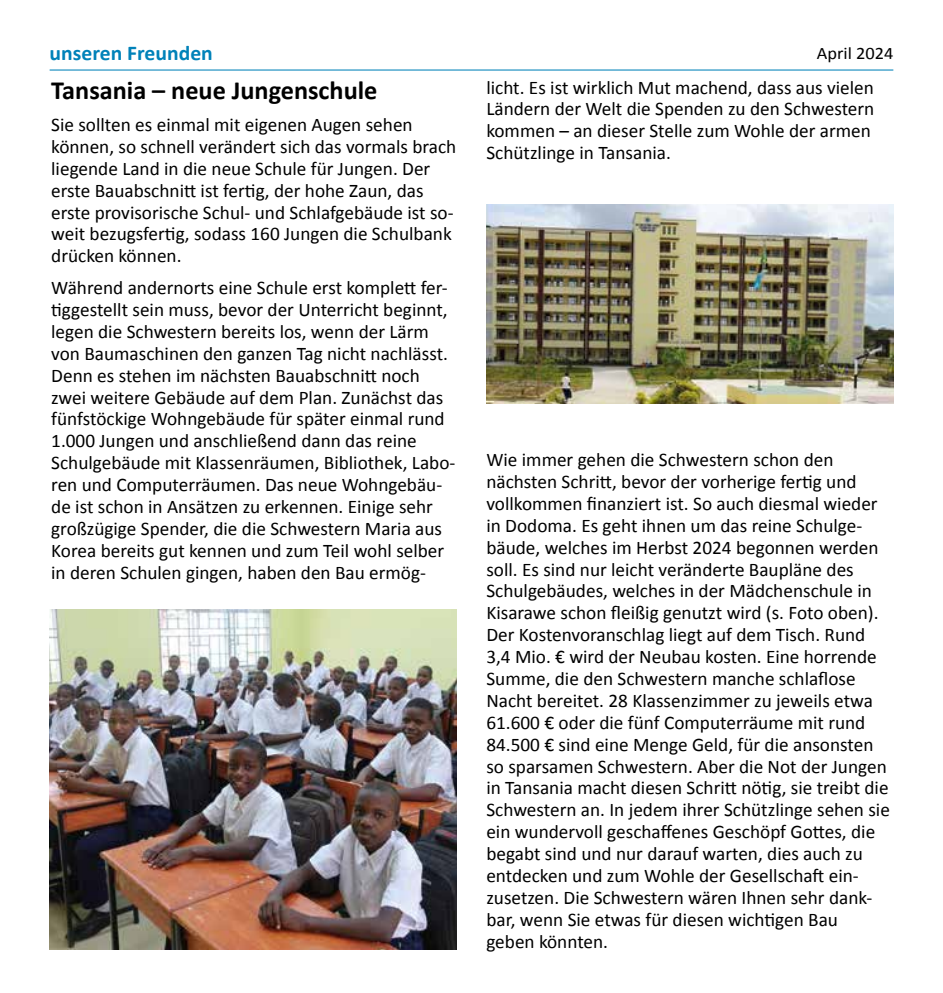
<style>
.page{position:relative;width:943px;height:993px;background:#fff}
.page>*{position:absolute;margin:0;border:0;box-sizing:border-box;transform-origin:0 0}
.t1{font:700 26.25px "Calibri";color:#000}
.t2{font:700 21px "Calibri";color:#0082b9}
.t3{font:19.25px/21.9px "Calibri";color:#000}
.t4{font:17.5px "Calibri";color:#000;scale:1.05 1}
</style>
<div class="page">
<hr style="left:50px;top:69px;width:843px;height:1px;background:#0082b9">
<img style="left:50px;top:609px;width:406px;height:340px">
<img style="left:486px;top:204px;width:407px;height:199px">
<p class="t2" style="left:50px;top:39px;width:165px">unseren Freunden</p>
<p class="t4" style="left:816px;top:41px;width:74px">April 2024</p>
<h1 class="t1" style="left:51px;top:72px;width:328px">Tansania – neue Jungenschule</h1>
<p class="t3" style="left:51px;top:113px;width:406px">Sie sollten es einmal mit eigenen Augen sehen können, so schnell verändert sich das vormals brach liegende Land in die neue Schule für Jungen. Der erste Bauabschnitt ist fertig, der hohe Zaun, das erste provisorische Schul- und Schlafgebäude ist so&shy;weit bezugsfertig, sodass 160 Jungen die Schulbank drücken können.</p>
<p class="t3" style="left:51px;top:276px;width:405px">Während andernorts eine Schule erst komplett fer&shy;tiggestellt sein muss, bevor der Unterricht beginnt, legen die Schwestern bereits los, wenn der Lärm von Baumaschinen den ganzen Tag nicht nachlässt.<br>Denn es stehen im nächsten Bauabschnitt noch zwei weitere Gebäude auf dem Plan. Zunächst das fünfstöckige Wohngebäude für später einmal rund 1.000 Jungen und anschließend dann das reine Schulgebäude mit Klassenräumen, Bibliothek, Labo&shy;ren und Computerräumen. Das neue Wohngebäu&shy;de ist schon in Ansätzen zu erkennen. Einige sehr großzügige Spender, die die Schwestern Maria aus Korea bereits gut kennen und zum Teil wohl selber in deren Schulen gingen, haben den Bau ermög-</p>
<p class="t3" style="left:486px;top:76px;width:389px">licht. Es ist wirklich Mut machend, dass aus vielen Ländern der Welt die Spenden zu den Schwestern kommen – an dieser Stelle zum Wohle der armen Schützlinge in Tansania.</p>
<p class="t3" style="left:486px;top:448px;width:405px">Wie immer gehen die Schwestern schon den nächsten Schritt, bevor der vorherige fertig und vollkommen finanziert ist. So auch diesmal wieder in Dodoma. Es geht ihnen um das reine Schulge&shy;bäude, welches im Herbst 2024 begonnen werden soll. Es sind nur leicht veränderte Baupläne des Schulgebäudes, welches in der Mädchenschule in Kisarawe schon fleißig genutzt wird (s. Foto oben).<br>Der Kostenvoranschlag liegt auf dem Tisch. Rund 3,4 Mio. € wird der Neubau kosten. Eine horrende Summe, die den Schwestern manche schlaflose Nacht bereitet. 28 Klassenzimmer zu jeweils etwa 61.600 € oder die fünf Computerräume mit rund 84.500 € sind eine Menge Geld, für die ansonsten so sparsamen Schwestern. Aber die Not der Jungen in Tansania macht diesen Schritt nötig, sie treibt die Schwestern an. In jedem ihrer Schützlinge sehen sie ein wundervoll geschaffenes Geschöpf Gottes, die begabt sind und nur darauf warten, dies auch zu entdecken und zum Wohle der Gesellschaft ein&shy;zusetzen. Die Schwestern wären Ihnen sehr dank&shy;bar, wenn Sie etwas für diesen wichtigen Bau geben könnten.</p>
</div>
